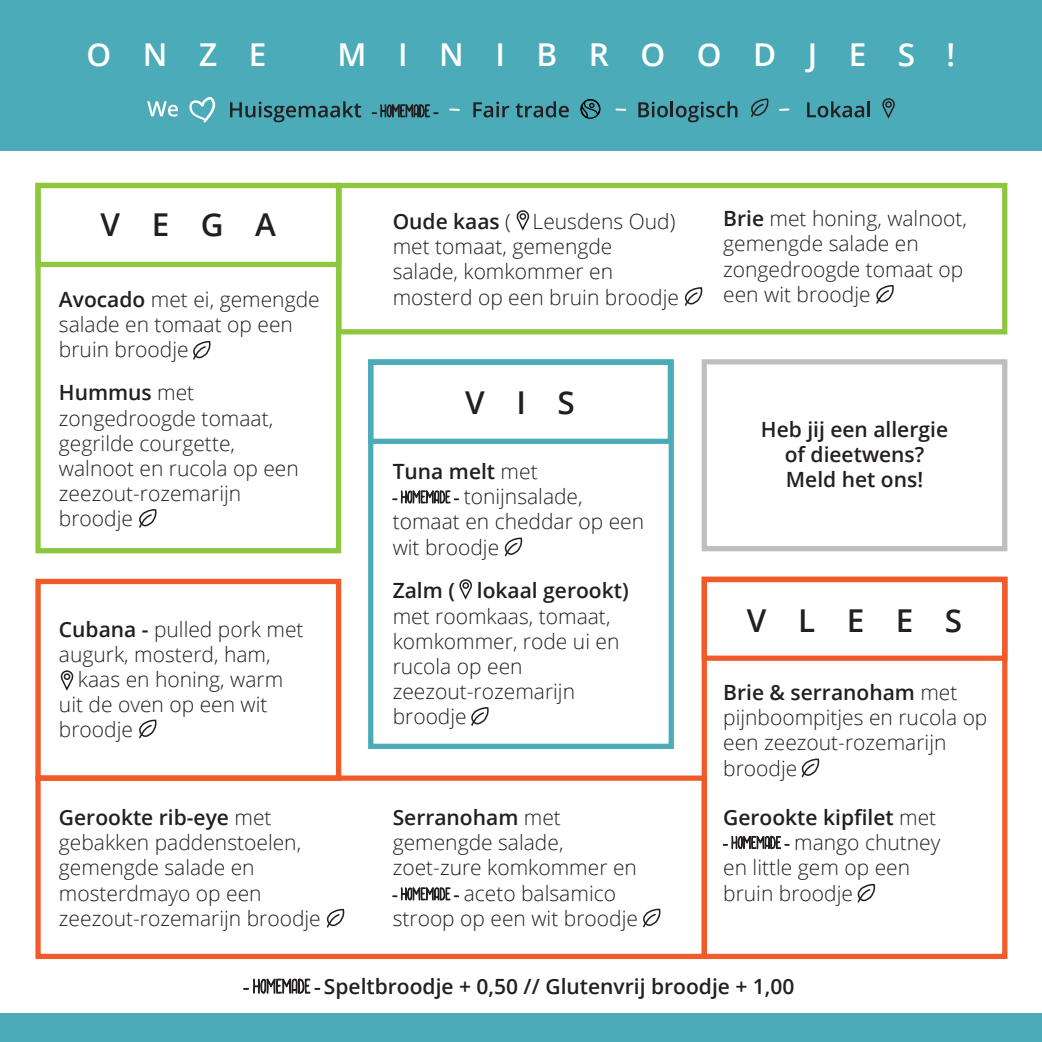
<style>
.page{position:relative;width:1042px;height:1042px;background:#fff}
.page>*{position:absolute;margin:0;border:0;box-sizing:border-box;transform-origin:0 0}
.t1{font:600 31.5px "Open Sans";letter-spacing:1em;color:#fff}
.t2{font:600 31.5px "Open Sans";letter-spacing:1em;color:#231f20}
.t3{font:300 21px/25.2px "Open Sans";color:#231f20}
.t4{font:600 21px/25.2px "Open Sans";color:#231f20;text-align:center}
.s1{font-weight:600}
.s2{font-weight:300}
</style>
<div class="page">
<div style="left:0;top:0;width:1042px;height:150px;background:#4babb9"></div>
<div style="left:0;top:1013px;width:1042px;height:29px;background:#4babb9"></div>
<svg style="left:230px;top:101px;width:131px;height:21px"></svg>
<svg style="left:147px;top:101px;width:31px;height:16px"></svg>
<svg style="left:473px;top:102px;width:36px;height:15px"></svg>
<svg style="left:515px;top:101px;width:54px;height:16px"></svg>
<svg style="left:638px;top:101px;width:99px;height:21px"></svg>
<svg style="left:807px;top:101px;width:57px;height:16px"></svg>
<hr style="left:867px;top:101px;width:3px;height:16px;background:#231f20">
<svg style="left:189px;top:97px;width:26px;height:25px"></svg>
<svg style="left:449px;top:108px;width:11px;height:3px"></svg>
<svg style="left:615px;top:108px;width:11px;height:3px"></svg>
<svg style="left:779px;top:108px;width:10px;height:3px"></svg>
<div style="left:580px;top:99px;width:20px;height:20px;border:1px solid #000;border-radius:50%"></div>
<svg style="left:580px;top:99px;width:20px;height:19px"></svg>
<svg style="left:882px;top:98px;width:13px;height:21px"></svg>
<svg style="left:372px;top:104px;width:66px;height:13px"></svg>
<svg style="left:751px;top:98px;width:18px;height:20px"></svg>
<div style="left:368px;top:359px;width:306px;height:390px;border:5px solid #4babb9"></div>
<div style="left:701px;top:359px;width:306px;height:192px;border:5px solid #bcbec0"></div>
<div style="left:368px;top:360px;width:305px;height:84px;border:5px solid #4babb9"></div>
<div style="left:35px;top:183px;width:306px;height:370px;border:5px solid #8dc63f"></div>
<div style="left:35px;top:183px;width:306px;height:84px;border:5px solid #8dc63f"></div>
<div style="left:336px;top:183px;width:671px;height:151px;border:5px solid #8dc63f"></div>
<div style="left:702px;top:577px;width:305px;height:382px;border:5px solid #f15a29"></div>
<div style="left:702px;top:576px;width:305px;height:85px;border:5px solid #f15a29"></div>
<div style="left:35px;top:775px;width:672px;height:184px;border:5px solid #f15a29"></div>
<div style="left:35px;top:579px;width:306px;height:202px;border:5px solid #f15a29"></div>
<svg style="left:459px;top:579px;width:13px;height:21px"></svg>
<svg style="left:193px;top:341px;width:18px;height:19px"></svg>
<svg style="left:516px;top:210px;width:14px;height:21px"></svg>
<svg style="left:685px;top:287px;width:18px;height:19px"></svg>
<svg style="left:326px;top:908px;width:19px;height:20px"></svg>
<svg style="left:471px;top:707px;width:18px;height:19px"></svg>
<svg style="left:504px;top:537px;width:19px;height:20px"></svg>
<svg style="left:139px;top:509px;width:18px;height:19px"></svg>
<svg style="left:876px;top:285px;width:18px;height:19px"></svg>
<svg style="left:801px;top:758px;width:18px;height:20px"></svg>
<svg style="left:60px;top:670px;width:14px;height:21px"></svg>
<svg style="left:139px;top:719px;width:18px;height:20px"></svg>
<svg style="left:393px;top:490px;width:66px;height:13px"></svg>
<svg style="left:857px;top:883px;width:18px;height:20px"></svg>
<svg style="left:723px;top:835px;width:66px;height:14px"></svg>
<svg style="left:643px;top:908px;width:18px;height:20px"></svg>
<svg style="left:393px;top:887px;width:66px;height:13px"></svg>
<svg style="left:243px;top:979px;width:77px;height:14px"></svg>
<h1 class="t1" style="left:87px;top:33px;width:181px">ONZE</h1>
<h1 class="t1" style="left:337px;top:33px;width:619px">MINIBROODJES!</h1>
<h1 class="t2" style="left:101px;top:203px;width:177px">VEGA</h1>
<p class="t3" style="left:393px;top:208px;width:288px"><span class="s1">Oude kaas</span> ( Leusdens Oud) met tomaat, gemengde salade, komkommer en mosterd op een bruin broodje</p>
<p class="t3" style="left:59px;top:286px;width:262px"><span class="s1">Avocado</span> met ei, gemengde salade en tomaat op een bruin broodje</p>
<p class="t3" style="left:59px;top:380px;width:241px"><span class="s1">Hummus</span> met zongedroogde tomaat, gegrilde courgette, walnoot en rucola op een zeezout-rozemarijn broodje</p>
<p class="t3" style="left:59px;top:616px;width:246px"><span class="s1">Cubana</span> <span class="s1">-</span> pulled pork met augurk, mosterd, ham,</p>
<p class="t3" style="left:59px;top:666px;width:226px;text-indent:19px">kaas en honing, warm uit de oven op een wit broodje</p>
<p class="t3" style="left:59px;top:804px;width:263px"><span class="s1">Gerookte rib-eye</span> met gebakken paddenstoelen, gemengde salade en mosterdmayo op een zeezout-rozemarijn broodje</p>
<h1 class="t2" style="left:465px;top:380px;width:111px">VIS</h1>
<p class="t4" style="left:393px;top:458px;width:147px">Tuna melt <span class="s2">met</span></p>
<p class="t3" style="left:464px;top:483px;width:120px">tonijnsalade,</p>
<p class="t3" style="left:393px;top:508px;width:253px">tomaat en cheddar op een</p>
<p class="t3" style="left:393px;top:534px;width:108px">wit broodje</p>
<p class="t4" style="left:393px;top:578px;width:237px">Zalm ( lokaal gerookt)</p>
<p class="t3" style="left:393px;top:603px;width:228px">met roomkaas, tomaat, komkommer, rode ui en rucola op een zeezout-rozemarijn broodje</p>
<p class="t4" style="left:393px;top:804px;width:170px">Serranoham <span class="s2">met</span></p>
<p class="t3" style="left:393px;top:829px;width:172px">gemengde salade,</p>
<p class="t3" style="left:393px;top:854px;width:246px">zoet-zure komkommer en</p>
<p class="t3" style="left:464px;top:880px;width:154px">aceto balsamico</p>
<p class="t3" style="left:393px;top:905px;width:247px">stroop op een wit broodje</p>
<p class="t3" style="left:723px;top:205px;width:245px"><span class="s1">Brie</span> met honing, walnoot, gemengde salade en zongedroogde tomaat op een wit broodje</p>
<p class="t4" style="left:761px;top:416px;width:189px">Heb jij een allergie of dieetwens?<br>Meld het ons!</p>
<h1 class="t2" style="left:747px;top:599px;width:217px">VLEES</h1>
<p class="t3" style="left:723px;top:679px;width:266px"><span class="s1">Brie &amp; serranoham</span> met pijnboompitjes en rucola op een zeezout-rozemarijn broodje</p>
<p class="t4" style="left:723px;top:804px;width:215px">Gerookte kipfilet <span class="s2">met</span></p>
<p class="t3" style="left:794px;top:829px;width:148px">mango chutney</p>
<p class="t3" style="left:723px;top:854px;width:188px">en little gem op een</p>
<p class="t3" style="left:723px;top:880px;width:131px">bruin broodje</p>
<p class="t4" style="left:324px;top:973px;width:472px">Speltbroodje + 0,50 // Glutenvrij broodje + 1,00</p>
</div>
